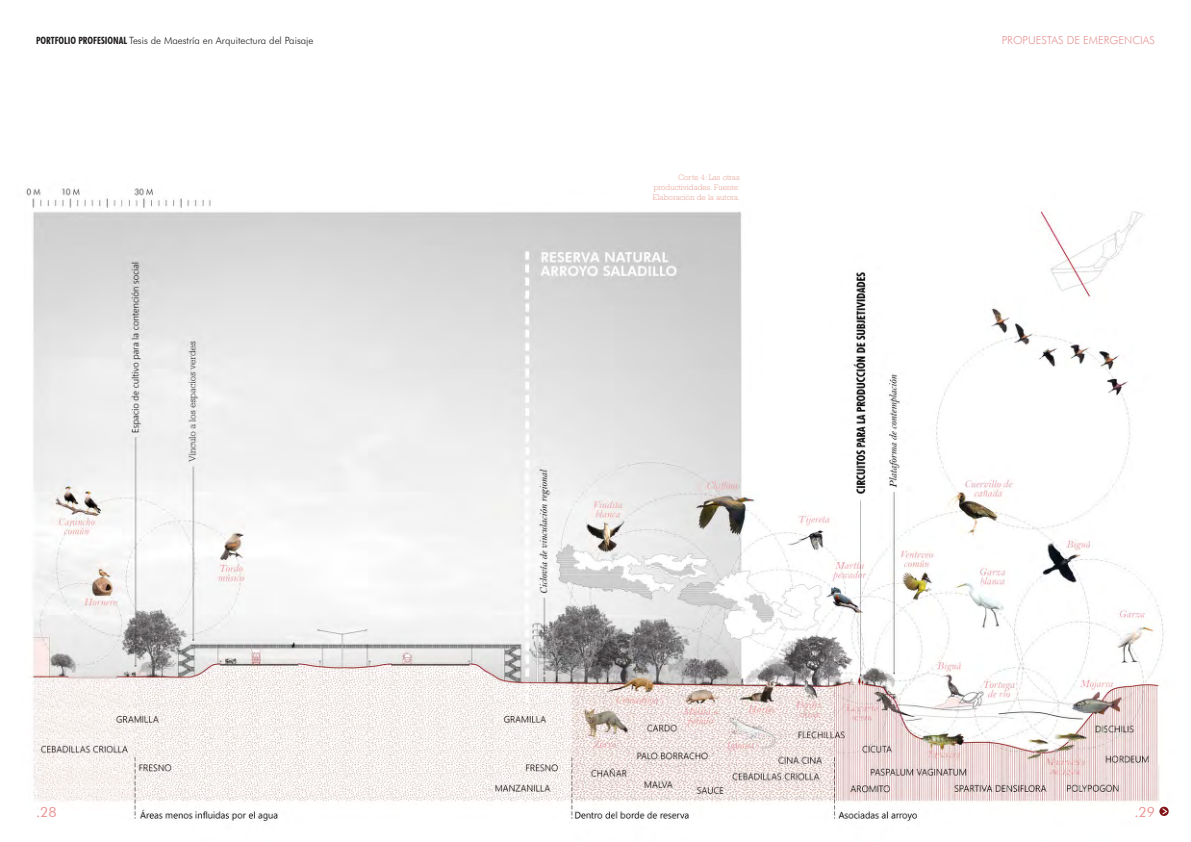
<style>
.page{position:relative;width:1191px;height:842px;background:#fff}
.page>*{position:absolute;margin:0;border:0;box-sizing:border-box;transform-origin:0 0}
.numeros_de_pagina{font:14px "Futura BT";color:#ea9695}
.t1{font:300 11px "Futura BT";color:#e89595}
.t2{font:300 10px "Futura BT";color:#231f20}
.Texto_base{font:300 8px/10px "Rockwell";color:#e7a295;text-align:justify}
.s1{font-weight:700;font-stretch:condensed}
</style>
<div class="page">
<img style="left:26px;top:188px;width:1143px;height:633px">
<svg style="left:1159px;top:807px;width:9px;height:9px"></svg>
<svg style="left:1161px;top:808px;width:6px;height:7px"></svg>
<p class="t2" style="left:36px;top:34px;width:279px"><span class="s1">PORTFOLIO PROFESIONAL</span> Tesis de Maestría en Arquitectura del Paisaje</p>
<p class="t1" style="left:1001px;top:34px;width:155px">PROPUESTAS DE EMERGENCIAS</p>
<p class="Texto_base" style="left:653px;top:172px;width:89px;text-indent:25px">Corte 4: Las otras productividades. Fuente:<br>Elaboración de la autora.</p>
<p class="numeros_de_pagina" style="left:36px;top:803px;width:22px">.28</p>
<p class="numeros_de_pagina" style="left:1134px;top:803px;width:22px">.29</p>
</div>
